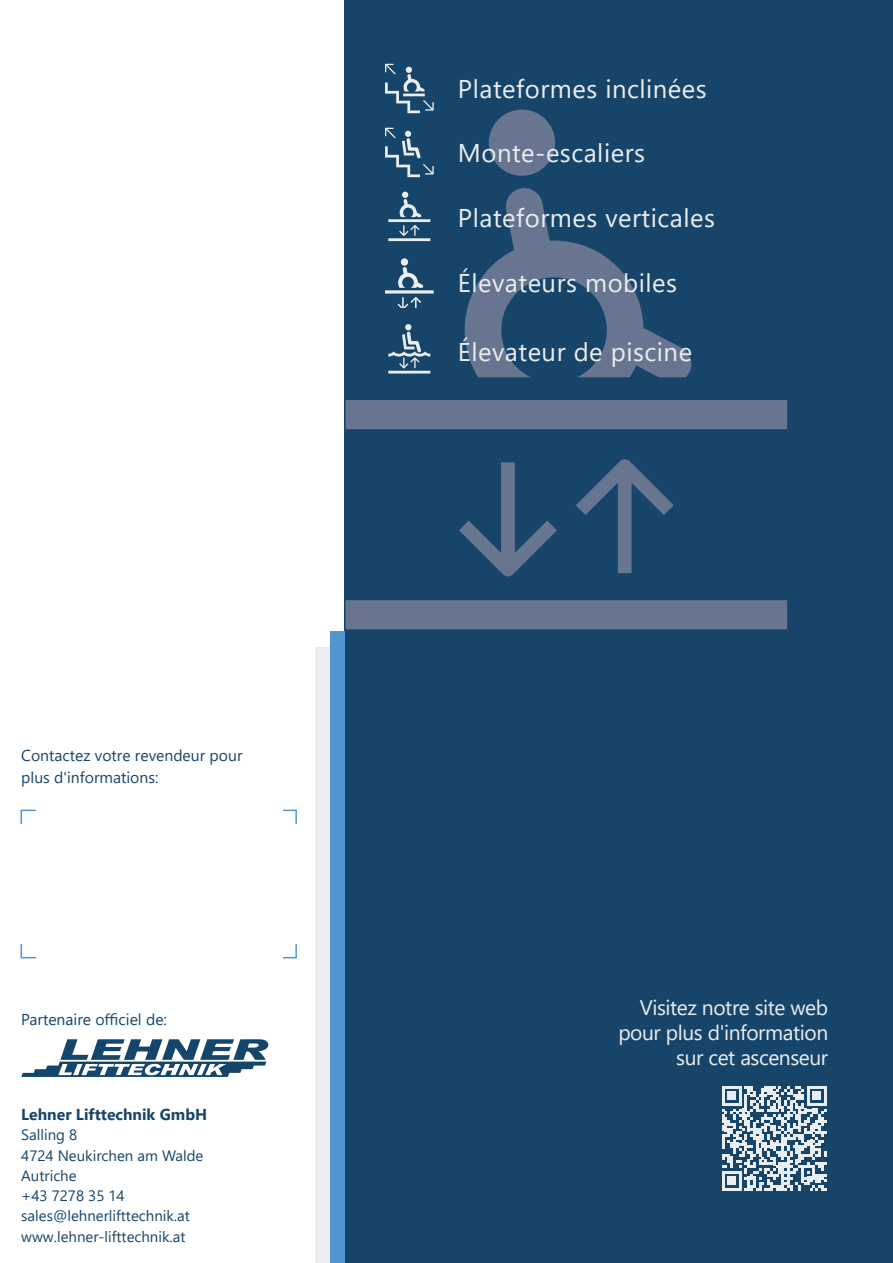
<style>
.page{position:relative;width:893px;height:1263px;background:#fff}
.page>*{position:absolute;margin:0;border:0;box-sizing:border-box;transform-origin:0 0}
.t1{font:25.65px "Segoe UI";letter-spacing:.02em;color:#ebeef0}
.t2{font:21px/25.2px "Segoe UI";letter-spacing:-.02em;color:#ebeef0;text-align:right}
.t3{font:15.75px/21.8px "Segoe UI";color:#17456a}
.t4{font:700 15.75px "Segoe UI";color:#17456a}
.t5{font:15px/20.2px "Segoe UI";color:#17456a}
</style>
<div class="page">
<div style="left:344px;top:0;width:549px;height:1263px;background:#17456a"></div>
<svg style="left:346px;top:110px;width:441px;height:519px"></svg>
<svg style="left:722px;top:1086px;width:105px;height:105px"></svg>
<div style="left:330px;top:631px;width:14px;height:632px;background:#5296d1"></div>
<div style="left:315px;top:648px;width:15px;height:615px;background:#ebeef0"></div>
<svg style="left:21px;top:1039px;width:247px;height:38px"></svg>
<svg style="left:385px;top:64px;width:49px;height:49px"></svg>
<svg style="left:385px;top:128px;width:49px;height:49px"></svg>
<svg style="left:388px;top:192px;width:42px;height:49px"></svg>
<svg style="left:385px;top:258px;width:49px;height:50px"></svg>
<svg style="left:388px;top:324px;width:42px;height:49px"></svg>
<p class="t3" style="left:21px;top:743px;width:223px">Contactez votre revendeur pour plus d'informations:</p>
<p class="t3" style="left:21px;top:1007px;width:147px">Partenaire officiel de:</p>
<p class="t4" style="left:21px;top:1100px;width:187px">Lehner Lifttechnik GmbH</p>
<p class="t5" style="left:21px;top:1124px;width:184px">Salling 8<br>4724 Neukirchen am Walde<br>Autriche<br>+43 7278 35 14 sales@lehnerlifttechnik.at www.lehner-lifttechnik.at</p>
<h1 class="t1" style="left:458px;top:65px;width:250px">Plateformes inclinées</h1>
<h1 class="t1" style="left:458px;top:128px;width:189px">Monte-escaliers</h1>
<h1 class="t1" style="left:458px;top:194px;width:259px">Plateformes verticales</h1>
<h1 class="t1" style="left:458px;top:259px;width:221px">Élevateurs mobiles</h1>
<h1 class="t1" style="left:458px;top:327px;width:236px">Élevateur de piscine</h1>
<h2 class="t2" style="left:618px;top:993px;width:211px">Visitez notre site web pour plus d'information sur cet ascenseur</h2>
</div>
